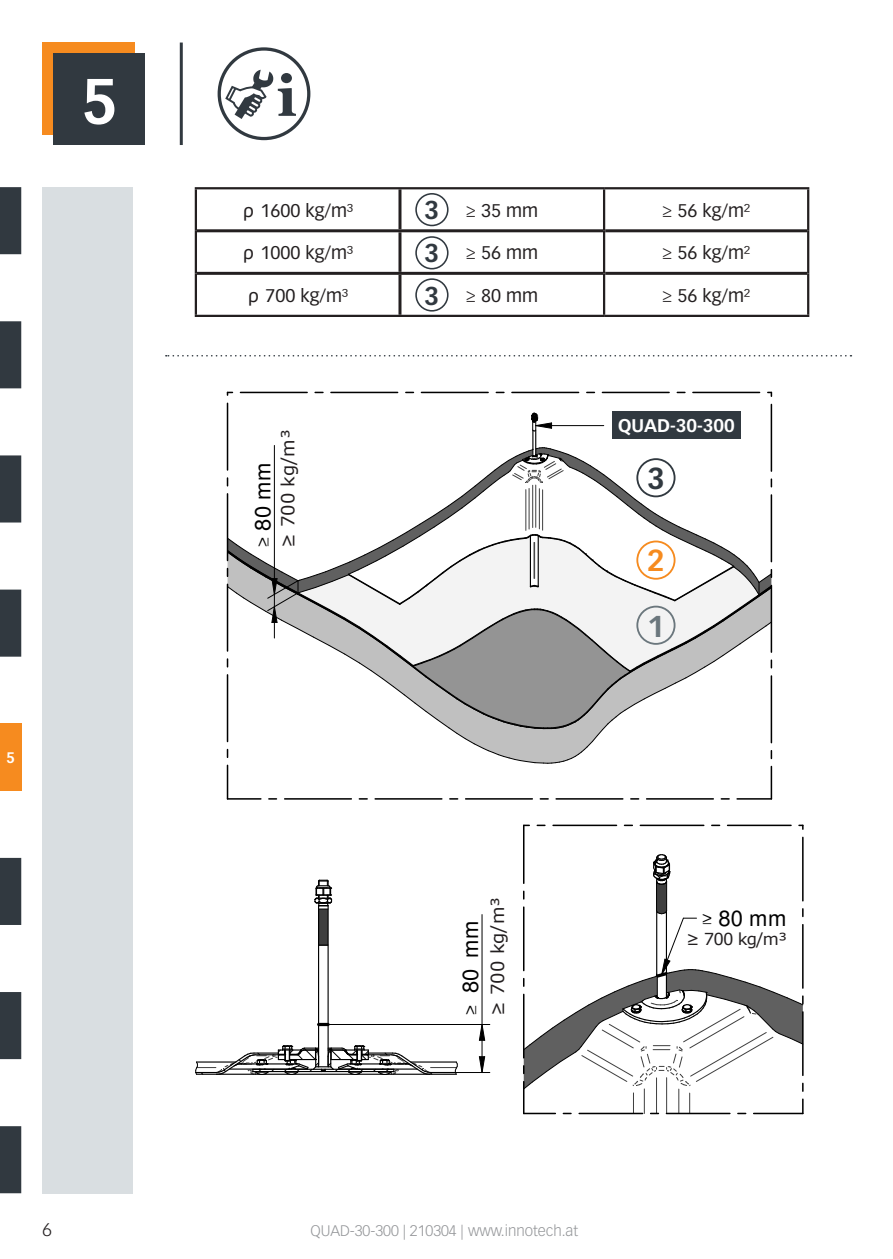
<style>
.page{position:relative;width:893px;height:1259px;background:#fff}
.page>*{position:absolute;margin:0;border:0;box-sizing:border-box;transform-origin:0 0}
.t1{font:700 63px "Vectora LT Pro";color:#fff}
.t2{font:700 29.7px "Vectora LT Pro";color:#f68b1f}
.t3{font:700 29.7px "Vectora LT Pro";color:#6b777d}
.t4{font:700 29.7px "Vectora LT Pro";color:#313940}
.t5{font:700 25.2px "Vectora LT Pro";color:#313940}
.t6{font:21.9px "Helvetica";letter-spacing:.015em;color:#000}
.t7{font:18px "Vectora LT Pro";color:#231f20}
.t8{font:18px "Verdana";color:#231f20}
.Kapitel_1_1{font:700 18px "Vectora LT Pro";color:#fff}
.t9{font:300 18px "Vectora LT Pro";color:#231f20}
.t10{font:16.5px "Verdana";letter-spacing:-.05em;color:#231f20}
.t11{font:300 15px "Vectora LT Pro";color:#939598}
.t12{font:700 15px "Vectora LT Pro";color:#fff}
.s1{font-family:"Verdana"}
</style>
<div class="page">
<div style="left:43px;top:43px;width:92px;height:92px;background:#f68b1f"></div>
<hr style="left:180px;top:43px;width:3px;height:102px;background:#313940">
<div style="left:43px;top:187px;width:90px;height:1006px;background:#d9dee1"></div>
<svg style="left:0;top:187px;width:21px;height:1006px"></svg>
<div style="left:0;top:724px;width:21px;height:67px;background:#f68b1f"></div>
<div style="left:54px;top:54px;width:91px;height:91px;background:#313940"></div>
<hr style="left:228px;top:798px;width:33px;height:1px;background:#000">
<hr style="left:285px;top:798px;width:66px;height:1px;background:#000">
<hr style="left:375px;top:798px;width:67px;height:1px;background:#000">
<hr style="left:466px;top:798px;width:66px;height:1px;background:#000">
<hr style="left:556px;top:798px;width:67px;height:1px;background:#000">
<hr style="left:647px;top:798px;width:66px;height:1px;background:#000">
<hr style="left:737px;top:798px;width:34px;height:1px;background:#000">
<hr style="left:771px;top:766px;width:1px;height:33px;background:#000">
<hr style="left:771px;top:404px;width:1px;height:67px;background:#000">
<svg style="left:768px;top:392px;width:4px;height:4px"></svg>
<hr style="left:693px;top:392px;width:67px;height:1px;background:#000">
<hr style="left:602px;top:392px;width:67px;height:1px;background:#000">
<hr style="left:512px;top:392px;width:67px;height:1px;background:#000">
<hr style="left:421px;top:392px;width:67px;height:1px;background:#000">
<hr style="left:331px;top:392px;width:67px;height:1px;background:#000">
<hr style="left:240px;top:392px;width:67px;height:1px;background:#000">
<svg style="left:227px;top:392px;width:5px;height:3px"></svg>
<hr style="left:227px;top:403px;width:1px;height:67px;background:#000">
<hr style="left:227px;top:765px;width:1px;height:34px;background:#000">
<svg style="left:227px;top:413px;width:545px;height:351px"></svg>
<hr style="left:802px;top:837px;width:2px;height:64px;background:#000">
<svg style="left:799px;top:824px;width:5px;height:5px"></svg>
<hr style="left:728px;top:824px;width:63px;height:2px;background:#000">
<svg style="left:712px;top:824px;width:8px;height:2px"></svg>
<hr style="left:640px;top:824px;width:64px;height:2px;background:#000">
<svg style="left:624px;top:824px;width:8px;height:2px"></svg>
<hr style="left:553px;top:824px;width:63px;height:2px;background:#000">
<svg style="left:537px;top:824px;width:8px;height:2px"></svg>
<hr style="left:523px;top:825px;width:1px;height:58px;background:#000">
<svg style="left:523px;top:854px;width:281px;height:260px"></svg>
<svg style="left:319px;top:1023px;width:9px;height:3px"></svg>
<div style="left:319px;top:909px;width:9px;height:36px;background:#3f3f3f"></div>
<hr style="left:328px;top:905px;width:1px;height:161px;background:#000">
<hr style="left:318px;top:905px;width:1px;height:161px;background:#000">
<svg style="left:314px;top:879px;width:19px;height:30px"></svg>
<svg style="left:195px;top:1045px;width:263px;height:30px"></svg>
<hr style="left:443px;top:1072px;width:47px;height:1px;background:#000">
<hr style="left:323px;top:1024px;width:167px;height:1px;background:#000">
<svg style="left:478px;top:1056px;width:8px;height:14px"></svg>
<svg style="left:478px;top:1027px;width:8px;height:14px"></svg>
<hr style="left:481px;top:914px;width:2px;height:158px;background:#000">
<div style="left:636px;top:540px;width:39px;height:39px;border:2px solid #f68b1f;border-radius:50%"></div>
<div style="left:636px;top:605px;width:39px;height:40px;border:2px solid #6b777d;border-radius:50%"></div>
<div style="left:636px;top:458px;width:39px;height:39px;border:2px solid #313940;border-radius:50%"></div>
<svg style="left:218px;top:47px;width:92px;height:93px"></svg>
<hr style="left:398px;top:189px;width:3px;height:40px;background:#231f20">
<hr style="left:197px;top:229px;width:203px;height:3px;background:#231f20">
<hr style="left:400px;top:229px;width:203px;height:3px;background:#231f20">
<hr style="left:398px;top:232px;width:3px;height:40px;background:#231f20">
<hr style="left:605px;top:229px;width:202px;height:3px;background:#231f20">
<hr style="left:197px;top:272px;width:203px;height:3px;background:#231f20">
<hr style="left:400px;top:272px;width:203px;height:3px;background:#231f20">
<hr style="left:398px;top:275px;width:3px;height:40px;background:#231f20">
<hr style="left:605px;top:272px;width:202px;height:3px;background:#231f20">
<hr style="left:195px;top:187px;width:205px;height:2px;background:#231f20">
<hr style="left:195px;top:189px;width:2px;height:42px;background:#231f20">
<hr style="left:400px;top:187px;width:204px;height:2px;background:#231f20">
<hr style="left:604px;top:187px;width:205px;height:2px;background:#231f20">
<hr style="left:603px;top:189px;width:2px;height:42px;background:#231f20">
<hr style="left:807px;top:189px;width:2px;height:42px;background:#231f20">
<hr style="left:195px;top:231px;width:2px;height:42px;background:#231f20">
<hr style="left:603px;top:231px;width:2px;height:42px;background:#231f20">
<hr style="left:807px;top:231px;width:2px;height:42px;background:#231f20">
<hr style="left:195px;top:273px;width:2px;height:42px;background:#231f20">
<hr style="left:603px;top:273px;width:2px;height:42px;background:#231f20">
<hr style="left:807px;top:273px;width:2px;height:42px;background:#231f20">
<hr style="left:195px;top:315px;width:205px;height:2px;background:#231f20">
<hr style="left:400px;top:315px;width:204px;height:2px;background:#231f20">
<hr style="left:604px;top:315px;width:205px;height:2px;background:#231f20">
<svg style="left:166px;top:355px;width:685px;height:1px"></svg>
<div style="left:415px;top:193px;width:34px;height:33px;border:2px solid #313940;border-radius:50%"></div>
<div style="left:415px;top:236px;width:34px;height:33px;border:2px solid #313940;border-radius:50%"></div>
<div style="left:415px;top:278px;width:34px;height:34px;border:2px solid #313940;border-radius:50%"></div>
<div style="left:683px;top:932px;width:104px;height:12px;background:#fff"></div>
<div style="left:281px;top:429px;width:14px;height:119px;background:#fff"></div>
<div style="left:612px;top:411px;width:128px;height:27px;background:#313940"></div>
<p class="t1" style="left:81px;top:63px;width:39px">5</p>
<p class="t12" style="left:6px;top:748px;width:10px">5</p>
<p class="t5" style="left:424px;top:195px;width:16px">3</p>
<p class="t5" style="left:424px;top:238px;width:16px">3</p>
<p class="t5" style="left:424px;top:280px;width:16px">3</p>
<p class="t7" style="left:243px;top:199px;width:112px"><span class="s1">ρ</span> 1600 kg/m³</p>
<p class="t7" style="left:466px;top:199px;width:74px">≥ 35 mm</p>
<p class="t7" style="left:662px;top:199px;width:89px">≥ 56 kg/m²</p>
<p class="t7" style="left:243px;top:242px;width:112px"><span class="s1">ρ</span> 1000 kg/m³</p>
<p class="t7" style="left:466px;top:242px;width:74px">≥ 56 mm</p>
<p class="t7" style="left:662px;top:242px;width:89px">≥ 56 kg/m²</p>
<p class="t7" style="left:248px;top:284px;width:102px"><span class="s1">ρ</span> 700 kg/m³</p>
<p class="t7" style="left:466px;top:284px;width:74px">≥ 80 mm</p>
<p class="t7" style="left:662px;top:284px;width:89px">≥ 56 kg/m²</p>
<p class="t6" style="left:255px;top:547px;width:86px;rotate:-90deg">≥ 80 mm</p>
<p class="t8" style="left:276px;top:548px;width:121px;rotate:-90deg">≥ 700 kg/m³</p>
<p class="t6" style="left:462px;top:957px;width:39px;rotate:-90deg">mm</p>
<p class="t6" style="left:462px;top:993px;width:26px;rotate:-90deg">80</p>
<p class="t8" style="left:485px;top:1016px;width:121px;rotate:-90deg">≥ 700 kg/m³</p>
<p class="Kapitel_1_1" style="left:618px;top:414px;width:118px">QUAD-30-300</p>
<p class="t4" style="left:647px;top:460px;width:19px">3</p>
<p class="t2" style="left:647px;top:543px;width:19px">2</p>
<p class="t3" style="left:647px;top:608px;width:19px">1</p>
<p class="t6" style="left:702px;top:910px;width:86px">≥ 80 mm</p>
<p class="t10" style="left:686px;top:927px;width:102px">≥ 700 kg/m³</p>
<p class="t9" style="left:43px;top:1218px;width:11px">6</p>
<p class="t11" style="left:311px;top:1221px;width:269px">QUAD-30-300 | 210304 | www.innotech.at</p>
</div>
